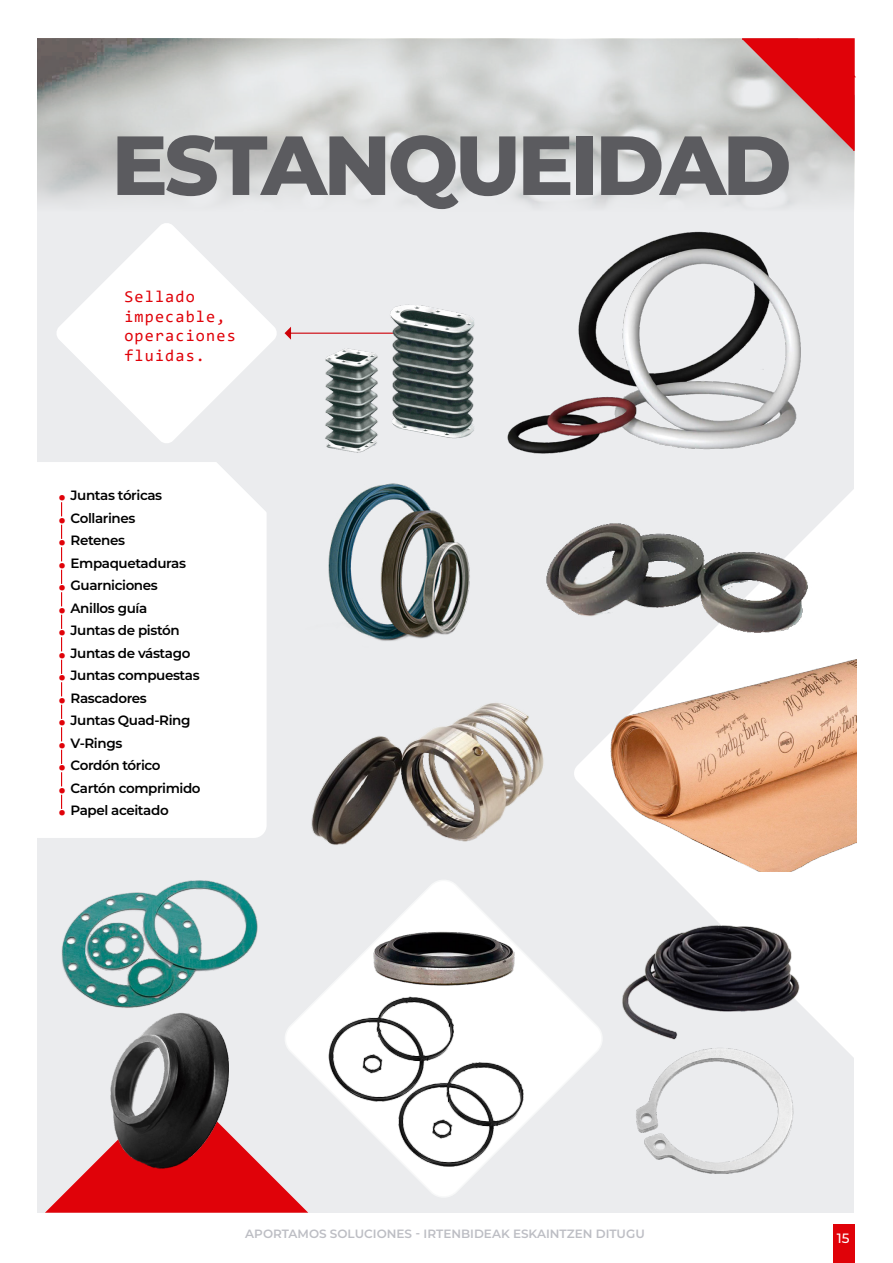
<style>
.page{position:relative;width:893px;height:1263px;background:#fff}
.page>*{position:absolute;margin:0;border:0;box-sizing:border-box;transform-origin:0 0}
.t1{font:800 83.55px "Montserrat";letter-spacing:-.04em;color:#5b5b5f}
.t2{font:16.5px/19.8px "Consolas";letter-spacing:.07em;color:#e00209}
.t3{font:600 13.5px "Montserrat";letter-spacing:-.03em;color:#000}
.t4{font:500 13.5px "Montserrat";color:#fff}
.t5{font:600 12px "Montserrat";color:#bdbec4}
.s1{font-family:"Adobe Myungjo Std";font-weight:500;font-size:6px;color:#fff}
</style>
<div class="page">
<div style="left:833px;top:1225px;width:22px;height:38px;background:#e00209"></div>
<div style="left:37px;top:39px;width:817px;height:1173px;background:#ebecee"></div>
<div style="left:37px;top:462px;width:230px;height:376px;background:#fff"></div>
<hr style="left:61px;top:496px;width:1px;height:319px;background:#e00209">
<svg style="left:57px;top:268px;width:220px;height:175px;fill:#fff"></svg>
<svg style="left:294px;top:970px;width:294px;height:227px"></svg>
<svg style="left:207px;top:462px;width:60px;height:56px"></svg>
<svg style="left:573px;top:489px;width:284px;height:571px"></svg>
<svg style="left:45px;top:1081px;width:263px;height:132px"></svg>
<img style="left:38px;top:38px;width:817px;height:230px">
<img style="left:546px;top:523px;width:275px;height:109px">
<img style="left:328px;top:483px;width:142px;height:158px">
<img style="left:259px;top:666px;width:344px;height:253px">
<img style="left:48px;top:1021px;width:246px;height:192px">
<img style="left:329px;top:996px;width:195px;height:170px">
<img style="left:61px;top:874px;width:212px;height:147px">
<img style="left:347px;top:856px;width:195px;height:170px">
<img style="left:632px;top:1047px;width:176px;height:127px">
<img style="left:592px;top:642px;width:264px;height:230px">
<img style="left:614px;top:906px;width:209px;height:141px">
<img style="left:505px;top:220px;width:304px;height:234px">
<hr style="left:290px;top:333px;width:125px;height:1px;background:#e00209">
<svg style="left:285px;top:327px;width:6px;height:13px"></svg>
<img style="left:322px;top:304px;width:153px;height:149px">
<svg style="left:741px;top:38px;width:115px;height:114px;background:#d3676a"></svg>
<h1 class="t1" style="left:112px;top:104px;width:681px">ESTANQUEIDAD</h1>
<p class="t2" style="left:124px;top:286px;width:113px">Sellado impecable, operaciones fluidas.</p>
<p class="t3" style="left:59px;top:486px;width:105px"><span class="s1">●</span> Juntas tóricas</p>
<p class="t3" style="left:59px;top:508px;width:78px"><span class="s1">●</span> Collarines</p>
<p class="t3" style="left:59px;top:531px;width:67px"><span class="s1">●</span> Retenes</p>
<p class="t3" style="left:59px;top:553px;width:128px"><span class="s1">●</span> Empaquetaduras</p>
<p class="t3" style="left:59px;top:576px;width:100px"><span class="s1">●</span> Guarniciones</p>
<p class="t3" style="left:59px;top:598px;width:90px"><span class="s1">●</span> Anillos guía</p>
<p class="t3" style="left:59px;top:621px;width:122px"><span class="s1">●</span> Juntas de pistón</p>
<p class="t3" style="left:59px;top:643px;width:133px"><span class="s1">●</span> Juntas de vástago</p>
<p class="t3" style="left:59px;top:666px;width:142px"><span class="s1">●</span> Juntas compuestas</p>
<p class="t3" style="left:59px;top:688px;width:89px"><span class="s1">●</span> Rascadores</p>
<p class="t3" style="left:59px;top:711px;width:133px"><span class="s1">●</span> Juntas Quad-Ring</p>
<p class="t3" style="left:59px;top:733px;width:65px"><span class="s1">●</span> V-Rings</p>
<p class="t3" style="left:59px;top:756px;width:103px"><span class="s1">●</span> Cordón tórico</p>
<p class="t3" style="left:59px;top:778px;width:143px"><span class="s1">●</span> Cartón comprimido</p>
<p class="t3" style="left:59px;top:801px;width:111px"><span class="s1">●</span> Papel aceitado</p>
<p class="t5" style="left:245px;top:1225px;width:401px">APORTAMOS SOLUCIONES - IRTENBIDEAK ESKAINTZEN DITUGU</p>
<p class="t4" style="left:837px;top:1228px;width:14px">15</p>
</div>
